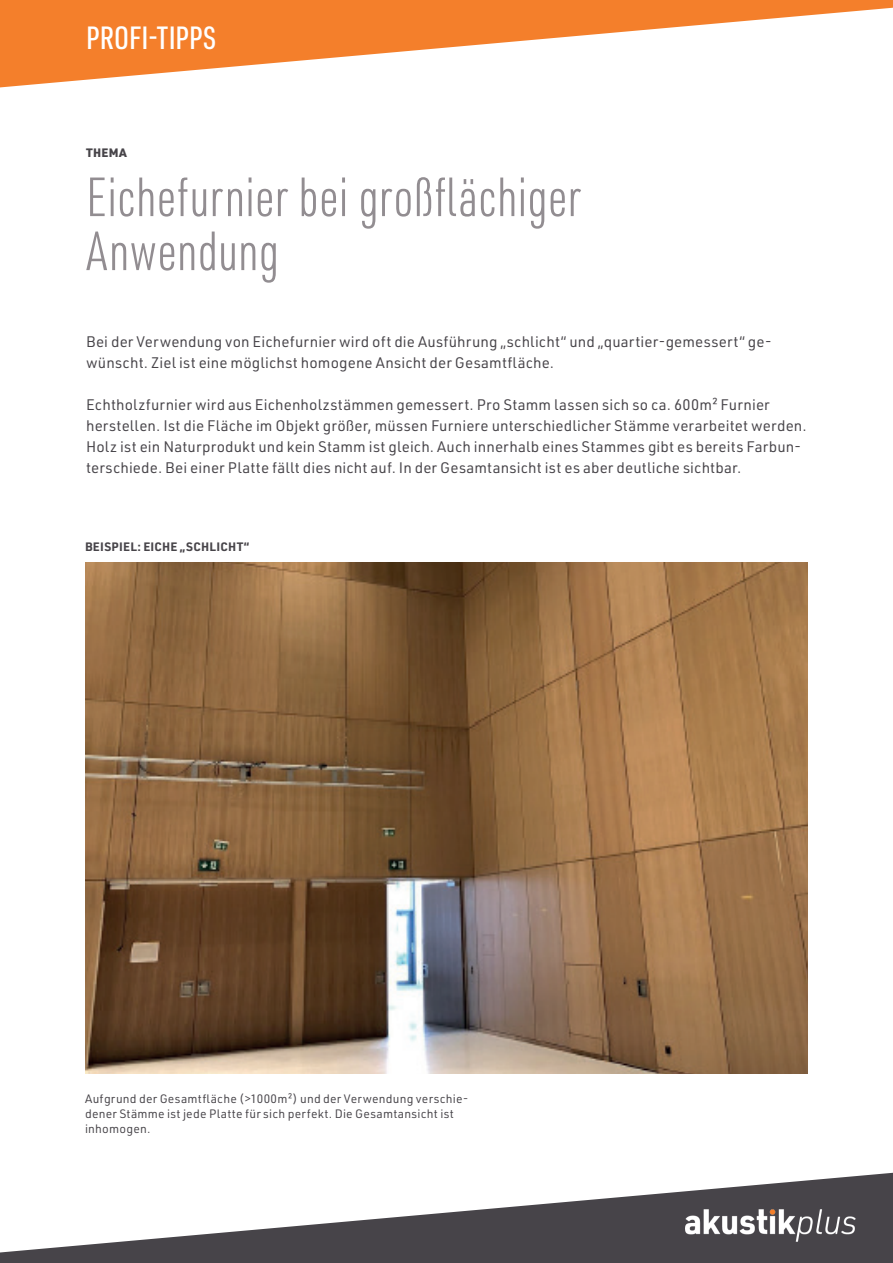
<style>
.page{position:relative;width:893px;height:1263px;background:#fff}
.page>*{position:absolute;margin:0;border:0;box-sizing:border-box;transform-origin:0 0}
.t1{font:300 54px/54px "URWDIN Cond";color:#928d91}
.t2{font:500 31.5px "URWDIN Cond";letter-spacing:.005em;color:#fff}
.t3{font:15px/21px "URWDIN";letter-spacing:.01em;color:#474449}
.t4{font:12px/15px "URWDIN";letter-spacing:.02em;color:#474449}
.t5{font:700 12px "URWDIN";letter-spacing:.025em;color:#474449}
.t6{font:900 12px "URWDIN";letter-spacing:.025em;color:#474449}
</style>
<div class="page">
<svg style="left:0;top:1173px;width:893px;height:90px;fill:#474449"></svg>
<svg style="left:0;top:0;width:893px;height:87px;fill:#f47f2b"></svg>
<img style="left:686px;top:1209px;width:169px;height:33px">
<img style="left:85px;top:562px;width:723px;height:511px">
<h2 class="t2" style="left:86px;top:17px;width:132px">PROFI-TIPPS</h2>
<p class="t6" style="left:86px;top:145px;width:42px">THEMA</p>
<h1 class="t1" style="left:86px;top:168px;width:497px">Eichefurnier bei großflächiger<br>Anwendung</h1>
<p class="t3" style="left:86px;top:331px;width:687px">Bei der Verwendung von Eichefurnier wird oft die Ausführung „schlicht“ und „quartier-gemessert“ ge&shy;wünscht. Ziel ist eine möglichst homogene Ansicht der Gesamtfläche.</p>
<p class="t3" style="left:86px;top:394px;width:722px">Echtholzfurnier wird aus Eichenholzstämmen gemessert. Pro Stamm lassen sich so ca. 600m² Furnier herstellen. Ist die Fläche im Objekt größer, müssen Furniere unterschiedlicher Stämme verarbeitet werden.<br>Holz ist ein Naturprodukt und kein Stamm ist gleich. Auch innerhalb eines Stammes gibt es bereits Farbun&shy;terschiede. Bei einer Platte fällt dies nicht auf. In der Gesamtansicht ist es aber deutliche sichtbar.</p>
<p class="t5" style="left:85px;top:539px;width:166px">BEISPIEL: EICHE „SCHLICHT“</p>
<p class="t4" style="left:85px;top:1091px;width:385px">Aufgrund der Gesamtfläche (&gt;1000m²) und der Verwendung verschie&shy;dener Stämme ist jede Platte für sich perfekt. Die Gesamtansicht ist inhomogen.</p>
</div>
